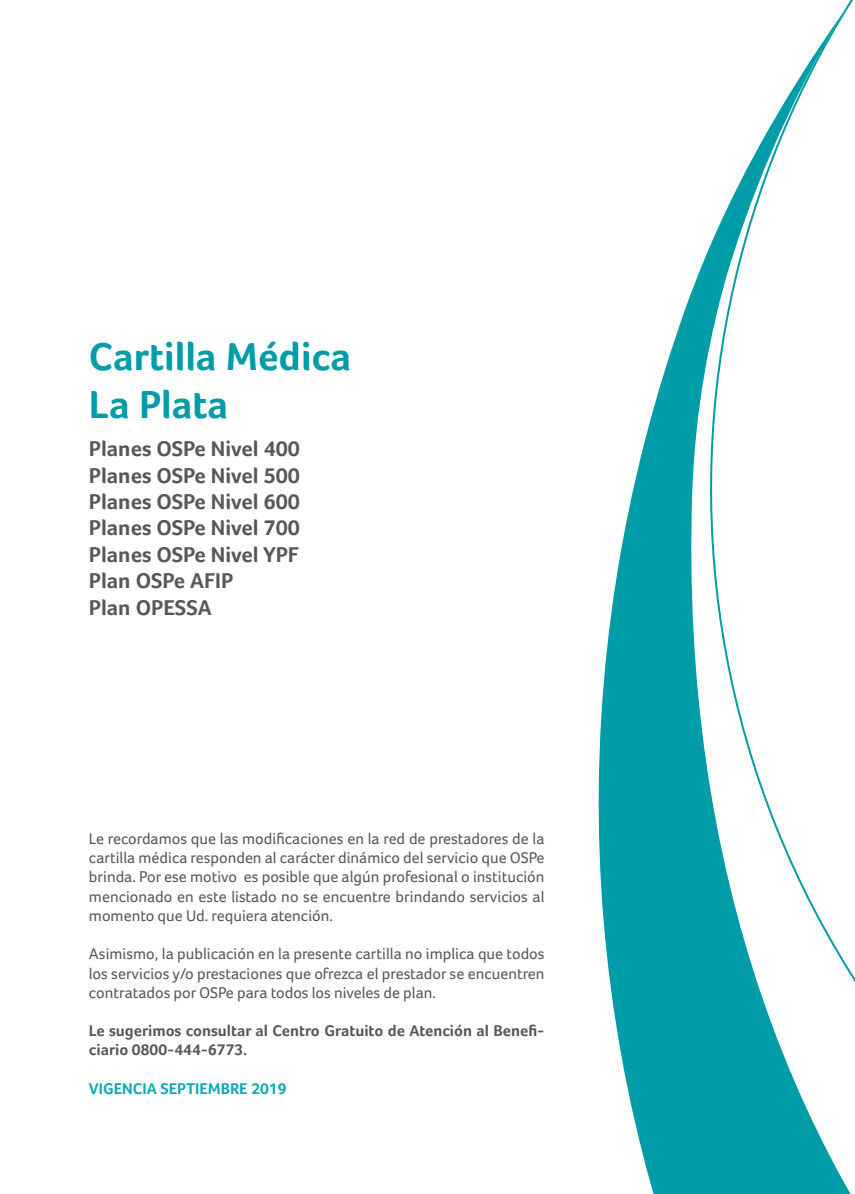
<style>
.page{position:relative;width:855px;height:1194px;background:#fff}
.page>*{position:absolute;margin:0;border:0;box-sizing:border-box;transform-origin:0 0}
.t1{font:700 40px/48px "Foco";color:#009ca7}
.t2{font:700 22px/26.4px "Foco";color:#57585a}
.t3{font:16px/19.2px "Foco";color:#57585a;text-align:justify}
.t4{font:700 16px/19.2px "Foco";color:#57585a}
.t5{font:700 16px "Foco";color:#0ea9b5}
</style>
<div class="page">
<svg style="left:598px;top:0;width:256px;height:1193px"></svg>
<h1 class="t1" style="left:89px;top:331px;width:264px">Cartilla Médica<br>La Plata</h1>
<h2 class="t2" style="left:89px;top:435px;width:212px">Planes OSPe Nivel 400<br>Planes OSPe Nivel 500<br>Planes OSPe Nivel 600<br>Planes OSPe Nivel 700<br>Planes OSPe Nivel YPF<br>Plan OSPe AFIP<br>Plan OPESSA</h2>
<p class="t3" style="left:89px;top:828px;width:457px">Le recordamos que las modificaciones en la red de prestadores de la cartilla médica responden al carácter dinámico del servicio que OSPe brinda. Por ese motivo es posible que algún profesional o institución mencionado en este listado no se encuentre brindando servicios al momento que Ud. requiera atención.</p>
<p class="t3" style="left:89px;top:943px;width:457px">Asimismo, la publicación en la presente cartilla no implica que todos los servicios y/o prestaciones que ofrezca el prestador se encuentren contratados por OSPe para todos los niveles de plan.</p>
<p class="t4" style="left:89px;top:1020px;width:457px">Le sugerimos consultar al Centro Gratuito de Atención al Benefi&shy;ciario 0800-444-6773.</p>
<p class="t5" style="left:89px;top:1078px;width:199px">VIGENCIA SEPTIEMBRE 2019</p>
</div>
